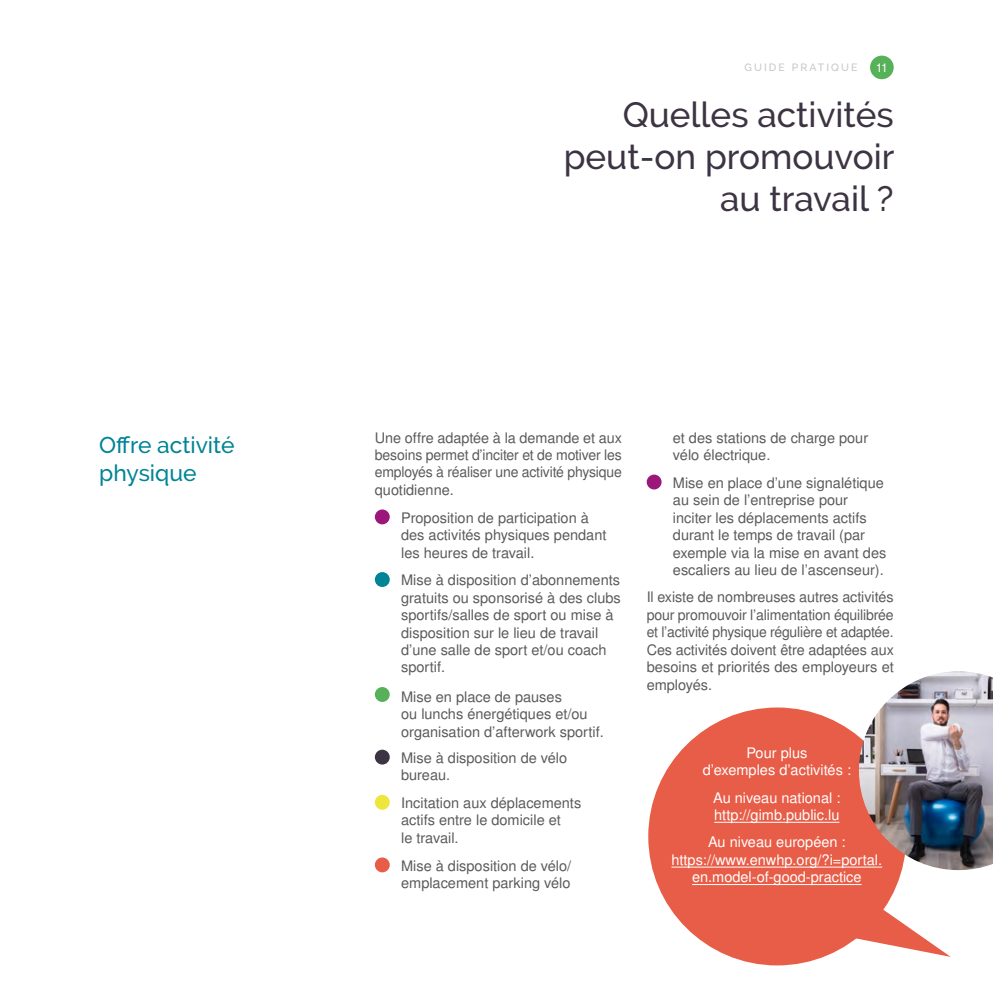
<style>
.page{position:relative;width:993px;height:993px;background:#fff}
.page>*{position:absolute;margin:0;border:0;box-sizing:border-box;transform-origin:0 0}
.t1{font:500 35px/42px "Raleway";color:#3d3443;text-align:right}
.t2{font:500 22.75px/27.3px "Raleway";color:#008496}
.t3{font:14.53px/17.5px "Nimbus Sans LOT";color:#5a5a59}
.t4{font:14.53px/17.5px "Nimbus Sans LOT";color:#fff;text-align:center}
.t5{font:12.25px "Nimbus Sans LOT";color:#fff}
.t6{font:500 10.5px "Raleway";letter-spacing:.2em;color:#c6c6c6}
</style>
<div class="page">
<div style="left:375px;top:509px;width:14px;height:15px;background:#9b177a;border-radius:50%"></div>
<div style="left:375px;top:572px;width:14px;height:14px;background:#008496;border-radius:50%"></div>
<div style="left:375px;top:686px;width:14px;height:15px;background:#56b158;border-radius:50%"></div>
<div style="left:375px;top:749px;width:14px;height:15px;background:#3d3443;border-radius:50%"></div>
<div style="left:375px;top:794px;width:14px;height:15px;background:#eee53d;border-radius:50%"></div>
<div style="left:375px;top:857px;width:14px;height:15px;background:#e85d47;border-radius:50%"></div>
<div style="left:646px;top:474px;width:15px;height:15px;background:#9b177a;border-radius:50%"></div>
<div style="left:869px;top:56px;width:24px;height:23px;background:#56b158;border-radius:50%"></div>
<div style="left:648px;top:707px;width:257px;height:258px;background:#e85d47;border-radius:50%"></div>
<svg style="left:825px;top:902px;width:125px;height:54px"></svg>
<hr style="left:714px;top:821px;width:125px;height:1px;background:#fff">
<hr style="left:671px;top:866px;width:210px;height:1px;background:#fff">
<hr style="left:691px;top:883px;width:170px;height:1px;background:#fff">
<img style="left:858px;top:671px;width:134px;height:198px">
<h2 class="t2" style="left:99px;top:431px;width:137px">Offre activité physique</h2>
<p class="t6" style="left:744px;top:61px;width:115px">GUIDE PRATIQUE</p>
<p class="t5" style="left:875px;top:60px;width:14px">11</p>
<h1 class="t1" style="left:563px;top:94px;width:332px">Quelles activités peut-on promouvoir au travail ?</h1>
<p class="t3" style="left:375px;top:429px;width:248px;text-align:justify">Une offre adaptée à la demande et aux besoins permet d’inciter et de motiver les employés à réaliser une activité physique quotidienne.</p>
<p class="t3" style="left:401px;top:509px;width:207px">Proposition de participation à des activités physiques pendant les heures de travail.</p>
<p class="t3" style="left:401px;top:571px;width:221px">Mise à disposition d’abonnements gratuits ou sponsorisé à des clubs sportifs/salles de sport ou mise à disposition sur le lieu de travail d’une salle de sport et/ou coach sportif.</p>
<p class="t3" style="left:401px;top:688px;width:204px">Mise en place de pauses<br>ou lunchs énergétiques et/ou organisation d’afterwork sportif.</p>
<p class="t3" style="left:401px;top:749px;width:168px">Mise à disposition de vélo bureau.</p>
<p class="t3" style="left:401px;top:794px;width:182px">Incitation aux déplacements actifs entre le domicile et<br>le travail.</p>
<p class="t3" style="left:401px;top:856px;width:172px">Mise à disposition de vélo/ emplacement parking vélo</p>
<p class="t3" style="left:672px;top:429px;width:197px">et des stations de charge pour vélo électrique.</p>
<p class="t3" style="left:672px;top:474px;width:215px">Mise en place d’une signalétique au sein de l’entreprise pour inciter les déplacements actifs durant le temps de travail (par exemple via la mise en avant des escaliers au lieu de l’ascenseur).</p>
<p class="t3" style="left:646px;top:588px;width:248px;text-align:justify">Il existe de nombreuses autres activités pour promouvoir l’alimentation équilibrée et l’activité physique régulière et adaptée.<br>Ces activités doivent être adaptées aux besoins et priorités des employeurs et employés.</p>
<p class="t4" style="left:702px;top:744px;width:150px">Pour plus<br>d’exemples d’activités :</p>
<p class="t4" style="left:713px;top:788px;width:129px;text-align:left">Au niveau national : http://gimb.public.lu</p>
<p class="t4" style="left:671px;top:833px;width:212px">Au niveau européen : https://www.enwhp.org/?i=portal. en.model-of-good-practice</p>
</div>
